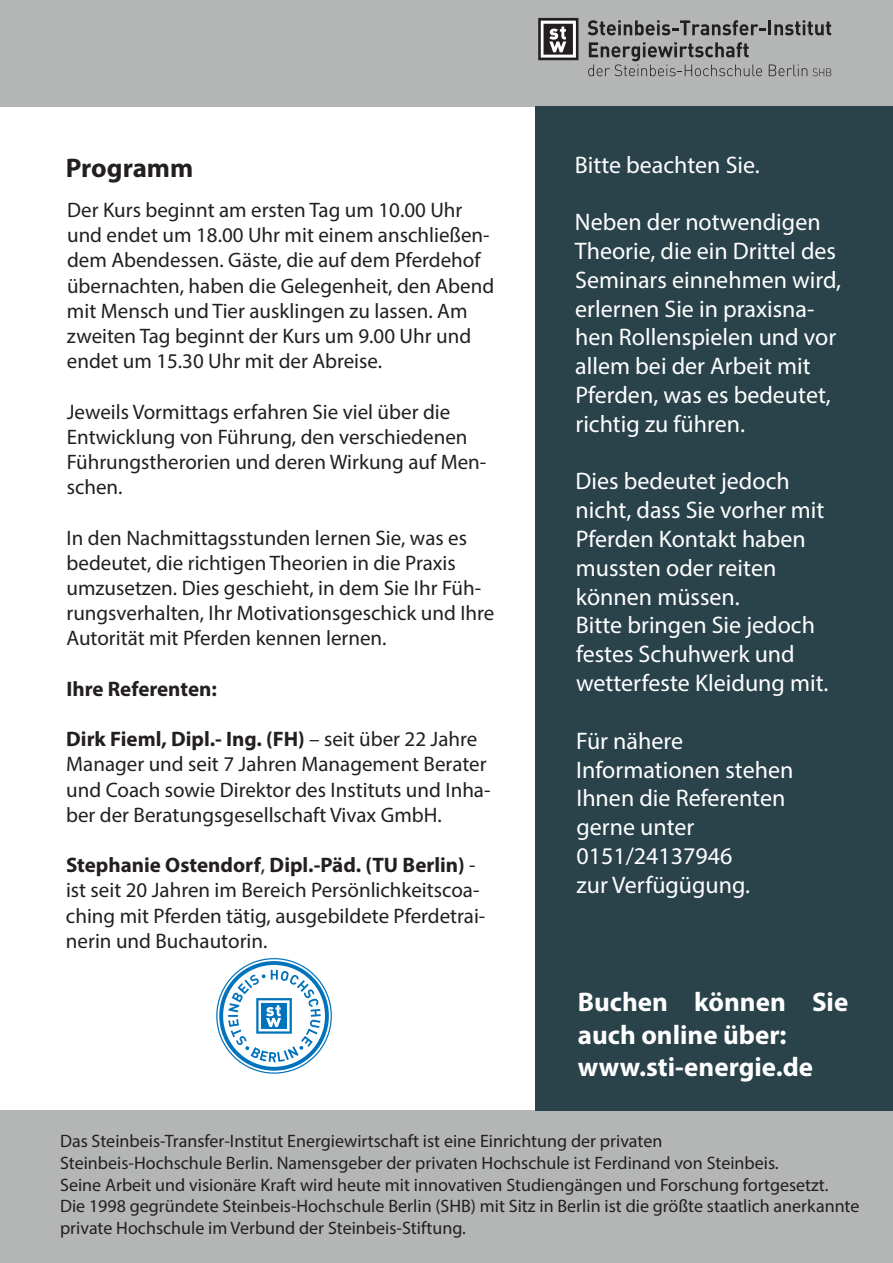
<style>
.page{position:relative;width:893px;height:1263px;background:#fff}
.page>*{position:absolute;margin:0;border:0;box-sizing:border-box;transform-origin:0 0}
.t1{font:700 27px/32.4px "Myriad Pro";color:#fff}
.t2{font:700 27px "Myriad Pro";color:#231f20}
.t3{font:24px/28.8px "Myriad Pro";color:#fff}
.t4{font:21px/25.2px "Myriad Pro";color:#231f20}
.t5{font:700 21px "Myriad Pro";color:#231f20}
.t6{font:18px/21.6px "Myriad Pro";color:#231f20}
.s1{font-weight:700}
</style>
<div class="page">
<div style="left:0;top:0;width:893px;height:106px;background:#b3b6b5"></div>
<div style="left:0;top:1110px;width:893px;height:153px;background:#b3b6b5"></div>
<div style="left:536px;top:106px;width:357px;height:1004px;background:#2a424a"></div>
<svg style="left:216px;top:958px;width:116px;height:116px"></svg>
<svg style="left:588px;top:20px;width:243px;height:15px"></svg>
<svg style="left:588px;top:42px;width:174px;height:34px"></svg>
<svg style="left:769px;top:65px;width:38px;height:11px"></svg>
<svg style="left:813px;top:68px;width:18px;height:8px"></svg>
<svg style="left:538px;top:18px;width:40px;height:42px;background:#737171"></svg>
<p class="t2" style="left:66px;top:150px;width:129px">Programm</p>
<p class="t4" style="left:67px;top:197px;width:429px">Der Kurs beginnt am ersten Tag um 10.00 Uhr und endet um 18.00 Uhr mit einem anschließen&shy;dem Abendessen. Gäste, die auf dem Pferdehof übernachten, haben die Gelegenheit, den Abend mit Mensch und Tier ausklingen zu lassen. Am zweiten Tag beginnt der Kurs um 9.00 Uhr und endet um 15.30 Uhr mit der Abreise.</p>
<p class="t4" style="left:67px;top:399px;width:421px">Jeweils Vormittags erfahren Sie viel über die Entwicklung von Führung, den verschiedenen Führungstherorien und deren Wirkung auf Men&shy;schen.</p>
<p class="t4" style="left:66px;top:525px;width:429px">In den Nachmittagsstunden lernen Sie, was es bedeutet, die richtigen Theorien in die Praxis umzusetzen. Dies geschieht, in dem Sie Ihr Füh&shy;rungsverhalten, Ihr Motivationsgeschick und Ihre Autorität mit Pferden kennen lernen.</p>
<p class="t5" style="left:66px;top:675px;width:152px">Ihre Referenten:</p>
<p class="t4" style="left:66px;top:726px;width:426px"><span class="s1">Dirk Fieml, Dipl.- Ing. (FH)</span> – seit über 22 Jahre Manager und seit 7 Jahren Management Berater und Coach sowie Direktor des Instituts und Inha&shy;ber der Beratungsgesellschaft Vivax GmbH.</p>
<p class="t4" style="left:66px;top:852px;width:421px"><span class="s1">Stephanie Ostendorf</span>, <span class="s1">Dipl.-Päd. (TU Berlin)</span> - ist seit 20 Jahren im Bereich Persönlichkeitscoa&shy;ching mit Pferden tätig, ausgebildete Pferdetrai&shy;nerin und Buchautorin.</p>
<p class="t3" style="left:575px;top:150px;width:187px">Bitte beachten Sie.</p>
<p class="t3" style="left:575px;top:207px;width:268px">Neben der notwendigen<br>Theorie, die ein Drittel des<br>Seminars einnehmen wird, erlernen Sie in praxisna&shy;hen Rollenspielen und vor allem bei der Arbeit mit<br>Pferden, was es bedeutet, richtig zu führen.</p>
<p class="t3" style="left:576px;top:467px;width:255px">Dies bedeutet jedoch nicht, dass Sie vorher mit<br>Pferden Kontakt haben mussten oder reiten können müssen.<br>Bitte bringen Sie jedoch festes Schuhwerk und wetterfeste Kleidung mit.</p>
<p class="t3" style="left:576px;top:726px;width:219px">Für nähere<br>Informationen stehen<br>Ihnen die Referenten gerne unter<br>0151/24137946<br>zur Verfügügung.</p>
<p class="t1" style="left:578px;top:985px;width:272px">Buchen können Sie auch online über: www.sti-energie.de</p>
<p class="t6" style="left:60px;top:1130px;width:801px">Das Steinbeis-Transfer-Institut Energiewirtschaft ist eine Einrichtung der privaten<br>Steinbeis-Hochschule Berlin. Namensgeber der privaten Hochschule ist Ferdinand von Steinbeis.<br>Seine Arbeit und visionäre Kraft wird heute mit innovativen Studiengängen und Forschung fortgesetzt.<br>Die 1998 gegründete Steinbeis-Hochschule Berlin (SHB) mit Sitz in Berlin ist die größte staatlich anerkannte private Hochschule im Verbund der Steinbeis-Stiftung.</p>
</div>
